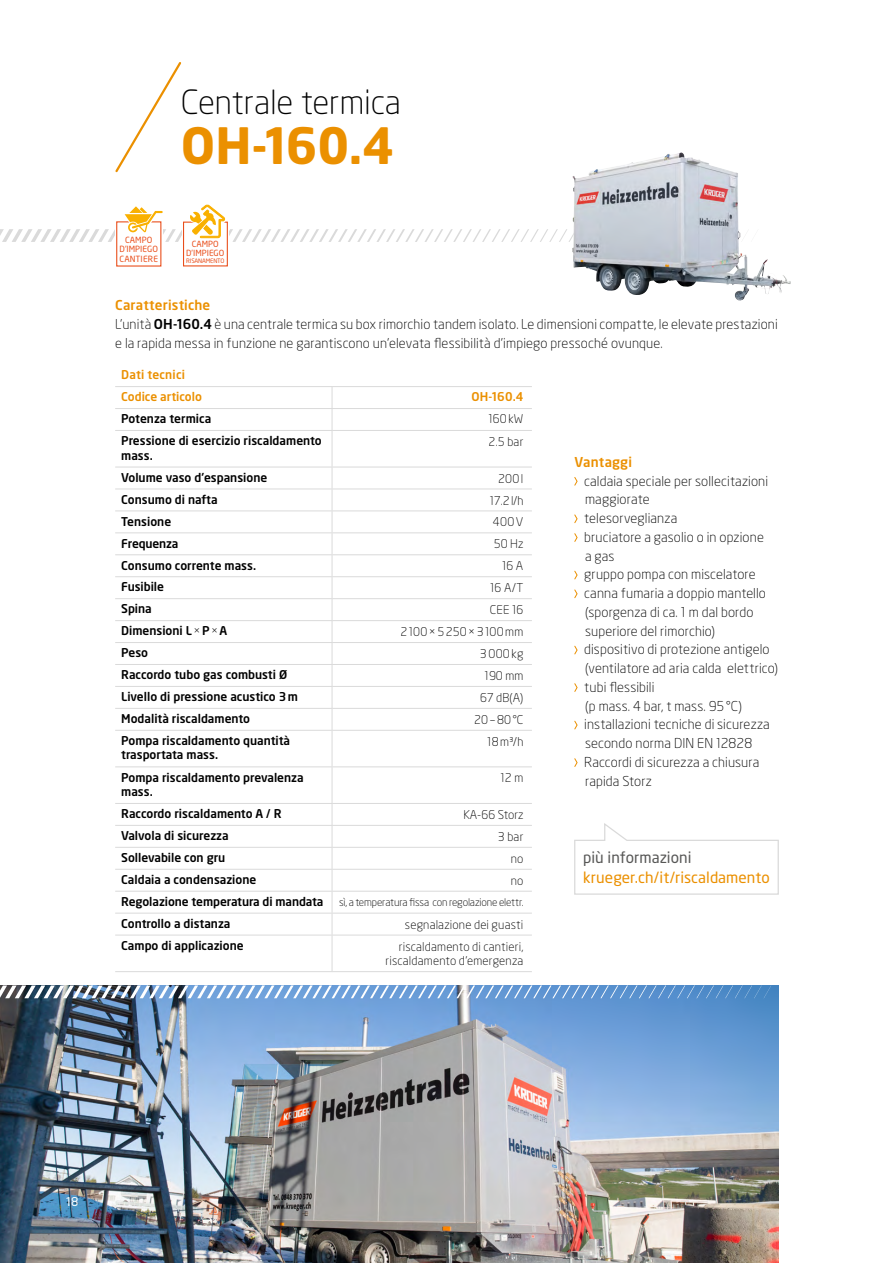
<style>
.page{position:relative;width:893px;height:1263px;background:#fff}
.page>*{position:absolute;margin:0;border:0;box-sizing:border-box;transform-origin:0 0}
.t1{font:700 49.5px "Neo Sans Pro";color:#eb9000}
.t2{font:300 33px "Neo Sans Pro";letter-spacing:-.005em;color:#000}
.t3{font:15.3px "Neo Sans Pro";letter-spacing:.005em;color:#eb9000}
.t4{font:15.3px "Neo Sans Pro";color:#575756}
.t5{font:300 13.5px/18.8px "Neo Sans Pro";letter-spacing:.01em;color:#000}
.t6{font:500 13.5px "Neo Sans Pro";letter-spacing:.01em;color:#eb9000}
.t7{font:500 12px/14.4px "Neo Sans Pro";color:#000}
.t8{font:300 12px/14.4px "Neo Sans Pro";letter-spacing:.015em;color:#000;text-align:right}
.t9{font:500 12px/21.9px "Neo Sans Pro";color:#eb9000}
.t10{font:12px "Neo Sans Pro";color:#fff}
.t11{font:300 10.5px "Neo Sans Pro";letter-spacing:-.015em;color:#000}
.t12{font:8.4px/9.1px "Neo Sans Pro";color:#e94e1b;text-align:center}
.t13{font:6px "Neo Sans Pro";letter-spacing:-.02em;color:#e94e1b}
.s1{font-weight:500;color:#eb9000}
.s2{font-weight:500}
.s3{font-weight:300}
</style>
<div class="page">
<img style="left:0;top:985px;width:778px;height:278px">
<svg style="left:115px;top:62px;width:66px;height:111px"></svg>
<div style="left:183px;top:222px;width:45px;height:44px;border:1px solid #e94e1b"></div>
<svg style="left:574px;top:477px;width:4px;height:9px"></svg>
<svg style="left:574px;top:514px;width:4px;height:10px"></svg>
<svg style="left:574px;top:533px;width:4px;height:9px"></svg>
<svg style="left:574px;top:570px;width:4px;height:10px"></svg>
<svg style="left:574px;top:589px;width:4px;height:10px"></svg>
<svg style="left:574px;top:645px;width:4px;height:10px"></svg>
<svg style="left:574px;top:683px;width:4px;height:9px"></svg>
<svg style="left:574px;top:720px;width:4px;height:10px"></svg>
<svg style="left:574px;top:758px;width:4px;height:9px"></svg>
<img style="left:572px;top:153px;width:109px;height:138px">
<svg style="left:574px;top:823px;width:205px;height:72px"></svg>
<hr style="left:332px;top:408px;width:200px;height:1px;background:#dadada">
<hr style="left:115px;top:386px;width:217px;height:1px;background:#dadada">
<hr style="left:332px;top:386px;width:200px;height:1px;background:#dadada">
<hr style="left:115px;top:408px;width:217px;height:1px;background:#dadada">
<svg style="left:332px;top:387px;width:1px;height:43px"></svg>
<hr style="left:115px;top:430px;width:217px;height:1px;background:#dadada">
<hr style="left:332px;top:431px;width:1px;height:36px;background:#dadada">
<hr style="left:115px;top:467px;width:217px;height:1px;background:#dadada">
<hr style="left:115px;top:489px;width:217px;height:1px;background:#dadada">
<hr style="left:115px;top:510px;width:217px;height:1px;background:#dadada">
<hr style="left:115px;top:532px;width:217px;height:1px;background:#dadada">
<hr style="left:115px;top:554px;width:217px;height:1px;background:#dadada">
<hr style="left:115px;top:576px;width:217px;height:1px;background:#dadada">
<hr style="left:115px;top:598px;width:217px;height:1px;background:#dadada">
<hr style="left:115px;top:620px;width:217px;height:1px;background:#dadada">
<hr style="left:115px;top:642px;width:217px;height:1px;background:#dadada">
<hr style="left:115px;top:664px;width:217px;height:1px;background:#dadada">
<hr style="left:115px;top:686px;width:217px;height:1px;background:#dadada">
<hr style="left:115px;top:708px;width:217px;height:1px;background:#dadada">
<svg style="left:332px;top:468px;width:1px;height:262px"></svg>
<hr style="left:115px;top:730px;width:217px;height:1px;background:#dadada">
<hr style="left:332px;top:731px;width:1px;height:35px;background:#dadada">
<hr style="left:115px;top:766px;width:217px;height:1px;background:#dadada">
<hr style="left:332px;top:767px;width:1px;height:36px;background:#dadada">
<hr style="left:115px;top:803px;width:217px;height:1px;background:#dadada">
<hr style="left:115px;top:825px;width:217px;height:1px;background:#dadada">
<hr style="left:115px;top:847px;width:217px;height:1px;background:#dadada">
<hr style="left:115px;top:869px;width:217px;height:1px;background:#dadada">
<hr style="left:115px;top:891px;width:217px;height:1px;background:#dadada">
<hr style="left:115px;top:913px;width:217px;height:1px;background:#dadada">
<svg style="left:332px;top:804px;width:1px;height:131px"></svg>
<hr style="left:115px;top:935px;width:217px;height:1px;background:#dadada">
<hr style="left:332px;top:935px;width:1px;height:36px;background:#dadada">
<hr style="left:115px;top:971px;width:217px;height:1px;background:#dadada">
<hr style="left:332px;top:430px;width:200px;height:1px;background:#dadada">
<hr style="left:332px;top:467px;width:200px;height:1px;background:#dadada">
<hr style="left:332px;top:489px;width:200px;height:1px;background:#dadada">
<hr style="left:332px;top:510px;width:200px;height:1px;background:#dadada">
<hr style="left:332px;top:532px;width:200px;height:1px;background:#dadada">
<hr style="left:332px;top:554px;width:200px;height:1px;background:#dadada">
<hr style="left:332px;top:576px;width:200px;height:1px;background:#dadada">
<hr style="left:332px;top:598px;width:200px;height:1px;background:#dadada">
<hr style="left:332px;top:620px;width:200px;height:1px;background:#dadada">
<hr style="left:332px;top:642px;width:200px;height:1px;background:#dadada">
<hr style="left:332px;top:664px;width:200px;height:1px;background:#dadada">
<hr style="left:332px;top:686px;width:200px;height:1px;background:#dadada">
<hr style="left:332px;top:708px;width:200px;height:1px;background:#dadada">
<hr style="left:332px;top:730px;width:200px;height:1px;background:#dadada">
<hr style="left:332px;top:766px;width:200px;height:1px;background:#dadada">
<hr style="left:332px;top:803px;width:200px;height:1px;background:#dadada">
<hr style="left:332px;top:825px;width:200px;height:1px;background:#dadada">
<hr style="left:332px;top:847px;width:200px;height:1px;background:#dadada">
<hr style="left:332px;top:869px;width:200px;height:1px;background:#dadada">
<hr style="left:332px;top:891px;width:200px;height:1px;background:#dadada">
<hr style="left:332px;top:913px;width:200px;height:1px;background:#dadada">
<hr style="left:332px;top:935px;width:200px;height:1px;background:#dadada">
<hr style="left:332px;top:971px;width:200px;height:1px;background:#dadada">
<svg style="left:0;top:205px;width:741px;height:37px"></svg>
<svg style="left:0;top:985px;width:771px;height:13px;background:#7ea3cc"></svg>
<h2 class="t2" style="left:181px;top:82px;width:222px">Centrale termica</h2>
<h1 class="t1" style="left:181px;top:114px;width:214px">OH-160.4</h1>
<p class="t12" style="left:120px;top:235px;width:40px">CAMPO<br>D’IMPIEGO<br>CANTIERE</p>
<p class="t12" style="left:186px;top:239px;width:40px">CAMPO<br>D’IMPIEGO</p>
<p class="t13" style="left:186px;top:257px;width:40px">RISANAMENTO</p>
<p class="t5" style="left:115px;top:296px;width:664px"><span class="s1">Caratteristiche<br></span>L’unità <span class="s2">OH-160.4</span> è una centrale termica su box rimorchio tandem isolato. Le dimensioni compatte, le elevate prestazioni e la rapida messa in funzione ne garantiscono un’elevata flessibilità d’impiego pressoché ovunque.</p>
<p class="t9" style="left:121px;top:364px;width:82px">Dati tecnici<br>Codice articolo</p>
<p class="t9" style="left:471px;top:386px;width:54px">OH-160.4</p>
<p class="t7" style="left:121px;top:411px;width:92px">Potenza termica</p>
<p class="t8" style="left:488px;top:412px;width:36px">160kW</p>
<p class="t7" style="left:121px;top:433px;width:202px">Pressione di esercizio riscaldamento mass.</p>
<p class="t8" style="left:489px;top:434px;width:36px">2.5 bar</p>
<p class="t7" style="left:121px;top:470px;width:148px">Volume vaso d'espansione</p>
<p class="t8" style="left:498px;top:471px;width:27px">200l</p>
<p class="t7" style="left:121px;top:492px;width:98px">Consumo di nafta</p>
<p class="t8" style="left:490px;top:493px;width:35px">17.2l/h</p>
<p class="t7" style="left:121px;top:514px;width:52px">Tensione</p>
<p class="t8" style="left:493px;top:515px;width:32px">400V</p>
<p class="t7" style="left:121px;top:536px;width:59px">Frequenza</p>
<p class="t8" style="left:494px;top:537px;width:31px">50 Hz</p>
<p class="t7" style="left:121px;top:558px;width:136px">Consumo corrente mass.</p>
<p class="t8" style="left:502px;top:559px;width:23px">16 A</p>
<p class="t7" style="left:121px;top:579px;width:44px">Fusibile</p>
<p class="t8" style="left:490px;top:581px;width:35px">16 A/T</p>
<p class="t7" style="left:121px;top:601px;width:32px">Spina</p>
<p class="t8" style="left:490px;top:602px;width:35px">CEE 16</p>
<p class="t7" style="left:121px;top:623px;width:108px">Dimensioni L<span class="s3">×</span>P<span class="s3">×</span>A</p>
<p class="t8" style="left:400px;top:624px;width:125px">2100×5250×3100mm</p>
<p class="t7" style="left:121px;top:645px;width:29px">Peso</p>
<p class="t8" style="left:480px;top:646px;width:45px">3000kg</p>
<p class="t7" style="left:121px;top:667px;width:168px">Raccordo tubo gas combusti Ø</p>
<p class="t8" style="left:484px;top:668px;width:40px">190 mm</p>
<p class="t7" style="left:121px;top:689px;width:178px">Livello di pressione acustico 3m</p>
<p class="t8" style="left:480px;top:690px;width:45px">67 dB(A)</p>
<p class="t7" style="left:121px;top:711px;width:130px">Modalità riscaldamento</p>
<p class="t8" style="left:474px;top:712px;width:51px">20–80°C</p>
<p class="t7" style="left:121px;top:733px;width:171px">Pompa riscaldamento quantità trasportata mass.</p>
<p class="t8" style="left:487px;top:734px;width:38px">18m³/h</p>
<p class="t7" style="left:121px;top:770px;width:184px">Pompa riscaldamento prevalenza mass.</p>
<p class="t8" style="left:500px;top:771px;width:25px">12 m</p>
<p class="t7" style="left:121px;top:806px;width:162px">Raccordo riscaldamento A / R</p>
<p class="t8" style="left:463px;top:807px;width:62px">KA-66 Storz</p>
<p class="t7" style="left:121px;top:828px;width:109px">Valvola di sicurezza</p>
<p class="t8" style="left:498px;top:829px;width:27px">3 bar</p>
<p class="t7" style="left:121px;top:850px;width:106px">Sollevabile con gru</p>
<p class="t8" style="left:511px;top:851px;width:14px">no</p>
<p class="t7" style="left:121px;top:872px;width:137px">Caldaia a condensazione</p>
<p class="t8" style="left:511px;top:873px;width:14px">no</p>
<p class="t7" style="left:121px;top:894px;width:204px">Regolazione temperatura di mandata</p>
<p class="t11" style="left:339px;top:895px;width:186px">sì, a temperatura fissa con regolazione elettr.</p>
<p class="t7" style="left:121px;top:916px;width:111px">Controllo a distanza</p>
<p class="t8" style="left:405px;top:917px;width:120px">segnalazione dei guasti</p>
<p class="t7" style="left:121px;top:938px;width:124px">Campo di applicazione</p>
<p class="t8" style="left:386px;top:939px;width:139px">riscaldamento di cantieri, riscaldamento d’emergenza</p>
<p class="t6" style="left:574px;top:453px;width:59px">Vantaggi</p>
<p class="t5" style="left:584px;top:471px;width:195px">caldaia speciale per sollecitazioni maggiorate<br>telesorveglianza<br>bruciatore a gasolio o in opzione<br>a gas<br>gruppo pompa con miscelatore canna fumaria a doppio mantello (sporgenza di ca. 1 m dal bordo superiore del rimorchio) dispositivo di protezione antigelo (ventilatore ad aria calda elettrico) tubi flessibili<br>(p mass. 4 bar, t mass. 95°C) installazioni tecniche di sicurezza secondo norma DIN EN 12828<br>Raccordi di sicurezza a chiusura rapida Storz</p>
<p class="t4" style="left:583px;top:848px;width:110px">più informazioni</p>
<p class="t3" style="left:583px;top:868px;width:188px">krueger.ch/it/riscaldamento</p>
<p class="t10" style="left:66px;top:1194px;width:14px">18</p>
</div>
